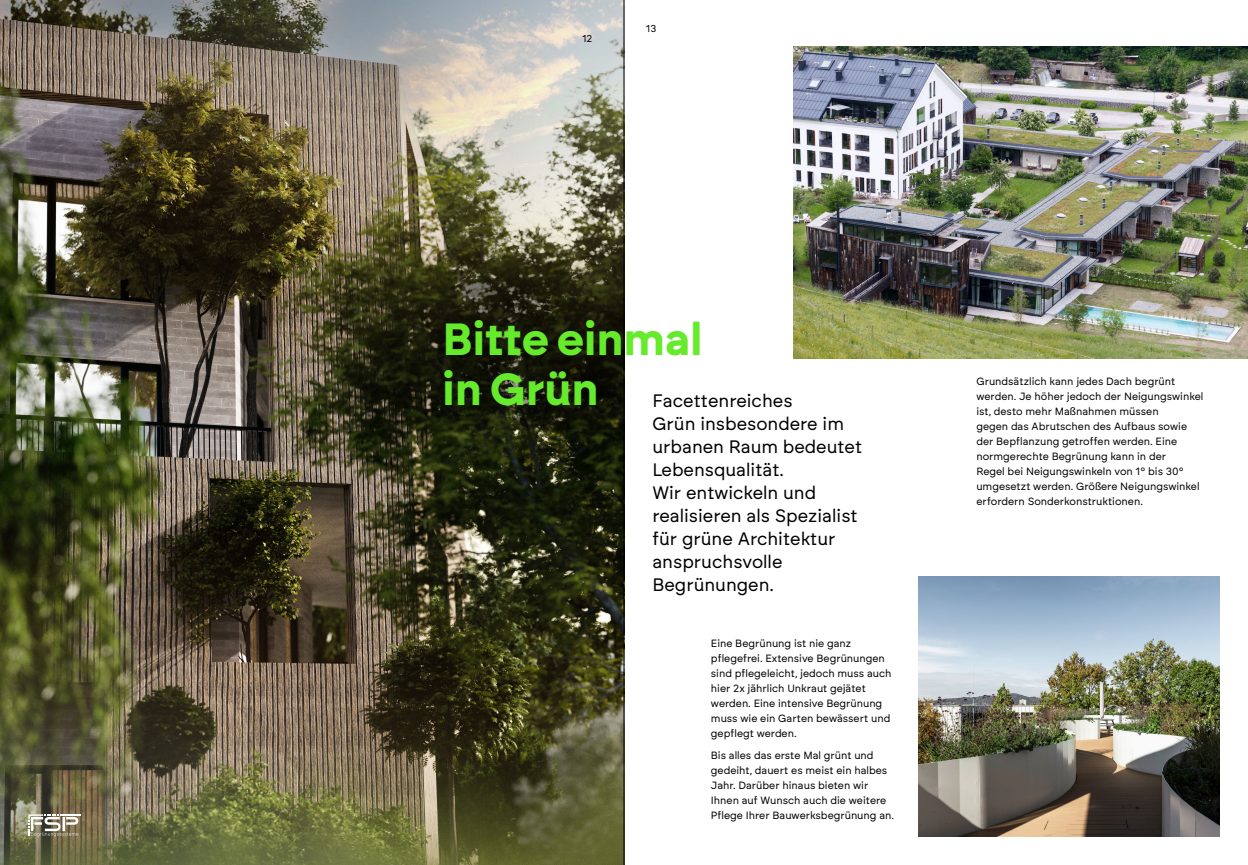
<style>
.page{position:relative;width:1248px;height:865px;background:#fff}
.page>*{position:absolute;margin:0;border:0;box-sizing:border-box;transform-origin:0 0}
.t1{font:700 45px/50px "Brockmann";color:#66ea2c}
.t2{font:18px/23px "Brockmann";color:#000}
.t3{font:10.5px/15px "Brockmann";color:#000}
.t4{font:10px "Brockmann";color:#000}
.s1{font-family:"Acumin Variable Concept"}
</style>
<div class="page">
<img style="left:0;top:0;width:623px;height:865px">
<img style="left:793px;top:47px;width:454px;height:312px">
<img style="left:918px;top:576px;width:301px;height:260px">
<svg style="left:28px;top:814px;width:53px;height:22px"></svg>
<hr style="left:623px;top:0;width:1px;height:865px;background:#000">
<p class="t4" style="left:582px;top:32px;width:12px">12</p>
<p class="t4" style="left:646px;top:22px;width:12px">13</p>
<h1 class="t1" style="left:442px;top:314px;width:261px">Bitte einmal in Grün</h1>
<h2 class="t2" style="left:652px;top:389px;width:211px">Facettenreiches<br>Grün insbesondere im urbanen Raum bedeutet<br>Lebensqualität.<br>Wir entwickeln und realisieren als Spezialist für grüne Architektur anspruchsvolle<br>Begrünungen.</h2>
<p class="t3" style="left:711px;top:635px;width:182px">Eine Begrünung ist nie ganz pflegefrei. Extensive Begrünungen sind pflegeleicht, jedoch muss auch hier 2x jährlich Unkraut gejätet werden. Eine intensive Begrünung muss wie ein Garten bewässert und gepflegt werden.</p>
<p class="t3" style="left:711px;top:747px;width:185px">Bis alles das erste Mal grünt und gedeiht, dauert es meist ein halbes Jahr. Darüber hinaus bieten wir Ihnen auf Wunsch auch die weitere Pflege Ihrer Bauwerksbegrünung an.</p>
<p class="t3" style="left:976px;top:374px;width:228px">Grundsätzlich kann jedes Dach begrünt werden. Je höher jedoch der Neigungswinkel ist, desto mehr Ma<span class="s1">ß</span>nahmen müssen<br>gegen das Abrutschen des Aufbaus sowie der Bepflanzung getroffen werden. Eine normgerechte Begrünung kann in der<br>Regel bei Neigungswinkeln von 1° bis 30° umgesetzt werden. Grö<span class="s1">ß</span>ere Neigungswinkel erfordern Sonderkonstruktionen.</p>
</div>
